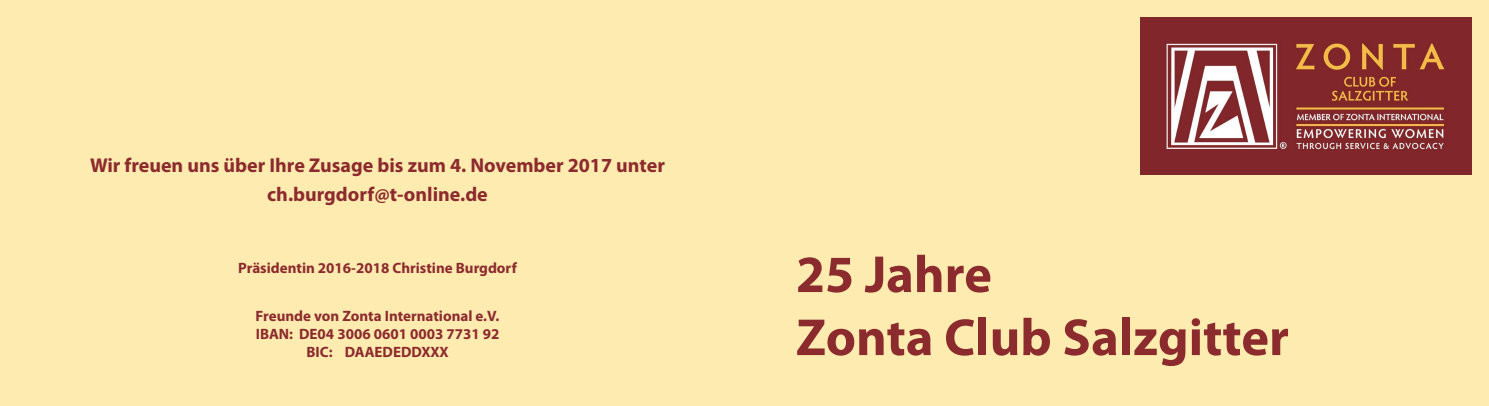
<style>
.page{position:relative;width:1489px;height:406px;background:#fff}
.page>*{position:absolute;margin:0;border:0;box-sizing:border-box;transform-origin:0 0}
.t1{font:700 52.5px/63px "Myriad Pro";color:#8c2b2e}
.t2{font:700 20px/28.8px "Myriad Pro";color:#8c2b2e;text-align:center}
.t3{font:700 15px/18px "Myriad Pro";color:#8c2b2e;text-align:center}
</style>
<div class="page">
<div style="left:0;top:1px;width:1488px;height:405px;background:#feebb0"></div>
<img style="left:1140px;top:18px;width:330px;height:156px">
<h2 class="t2" style="left:90px;top:150px;width:576px">Wir freuen uns über Ihre Zusage bis zum 4. November 2017 unter ch.burgdorf@t-online.de</h2>
<p class="t3" style="left:238px;top:258px;width:280px">Präsidentin 2016-2018 Christine Burgdorf</p>
<p class="t3" style="left:255px;top:306px;width:245px">Freunde von Zonta International e.V.<br>IBAN: DE04 3006 0601 0003 7731 92<br>BIC: DAAEDEDDXXX</p>
<h1 class="t1" style="left:795px;top:241px;width:494px">25 Jahre<br>Zonta Club Salzgitter</h1>
</div>
